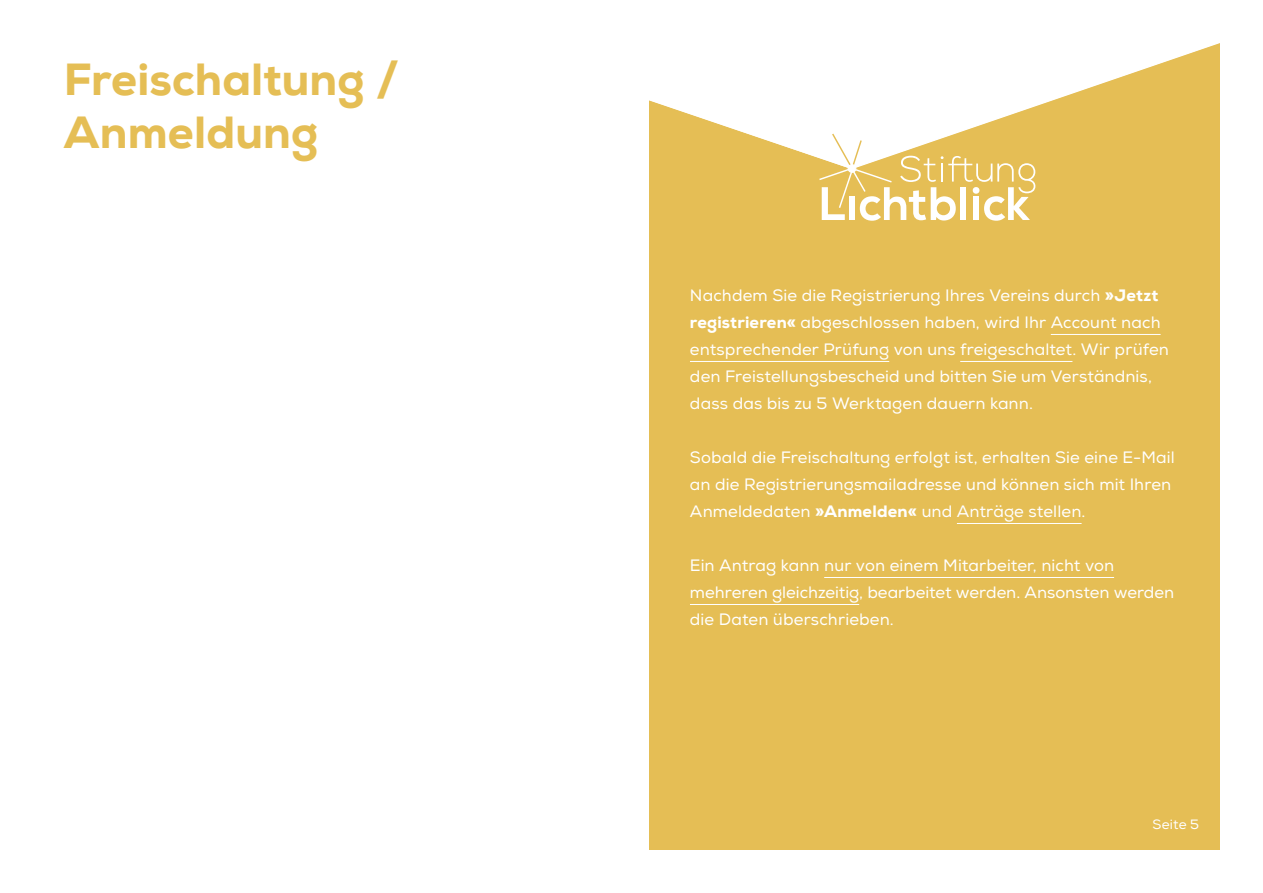
<style>
.page{position:relative;width:1263px;height:893px;background:#fff}
.page>*{position:absolute;margin:0;border:0;box-sizing:border-box;transform-origin:0 0}
.t1{font:800 45px/52.5px "Nexa";letter-spacing:.005em;color:#e5be55}
.t2{font:16.5px/27px "Nexa";letter-spacing:.01em;color:#fff}
.t3{font:13.5px "Nexa";letter-spacing:.015em;color:#fff}
.s1{font-weight:800}
</style>
<div class="page">
<div style="left:649px;top:181px;width:571px;height:669px;background:#e5be55"></div>
<svg style="left:649px;top:100px;width:173px;height:84px"></svg>
<svg style="left:818px;top:43px;width:402px;height:138px"></svg>
<svg style="left:822px;top:132px;width:213px;height:89px"></svg>
<div style="left:973px;top:197px;width:6px;height:23px;background:#fff"></div>
<hr style="left:1051px;top:334px;width:109px;height:1px;background:#fff">
<hr style="left:690px;top:361px;width:199px;height:1px;background:#fff">
<hr style="left:960px;top:361px;width:112px;height:1px;background:#fff">
<hr style="left:957px;top:523px;width:124px;height:1px;background:#fff">
<hr style="left:824px;top:577px;width:290px;height:1px;background:#fff">
<hr style="left:690px;top:604px;width:169px;height:1px;background:#fff">
<h1 class="t1" style="left:64px;top:54px;width:337px">Freischaltung /<br>Anmeldung</h1>
<p class="t2" style="left:690px;top:282px;width:480px">Nachdem Sie die Registrierung Ihres Vereins durch <span class="s1">»Jetzt registrieren«</span> abgeschlossen haben, wird Ihr Account nach entsprechender Prüfung von uns freigeschaltet. Wir prüfen den Freistellungsbescheid und bitten Sie um Verständnis, dass das bis zu 5 Werktagen dauern kann.</p>
<p class="t2" style="left:690px;top:444px;width:486px">Sobald die Freischaltung erfolgt ist, erhalten Sie eine E-Mail an die Registrierungsmailadresse und können sich mit Ihren<br>Anmeldedaten <span class="s1">»Anmelden«</span> und Anträge stellen.</p>
<p class="t2" style="left:690px;top:552px;width:486px">Ein Antrag kann nur von einem Mitarbeiter, nicht von mehreren gleichzeitig, bearbeitet werden. Ansonsten werden die Daten überschrieben.</p>
<p class="t3" style="left:1152px;top:816px;width:48px">Seite 5</p>
</div>
